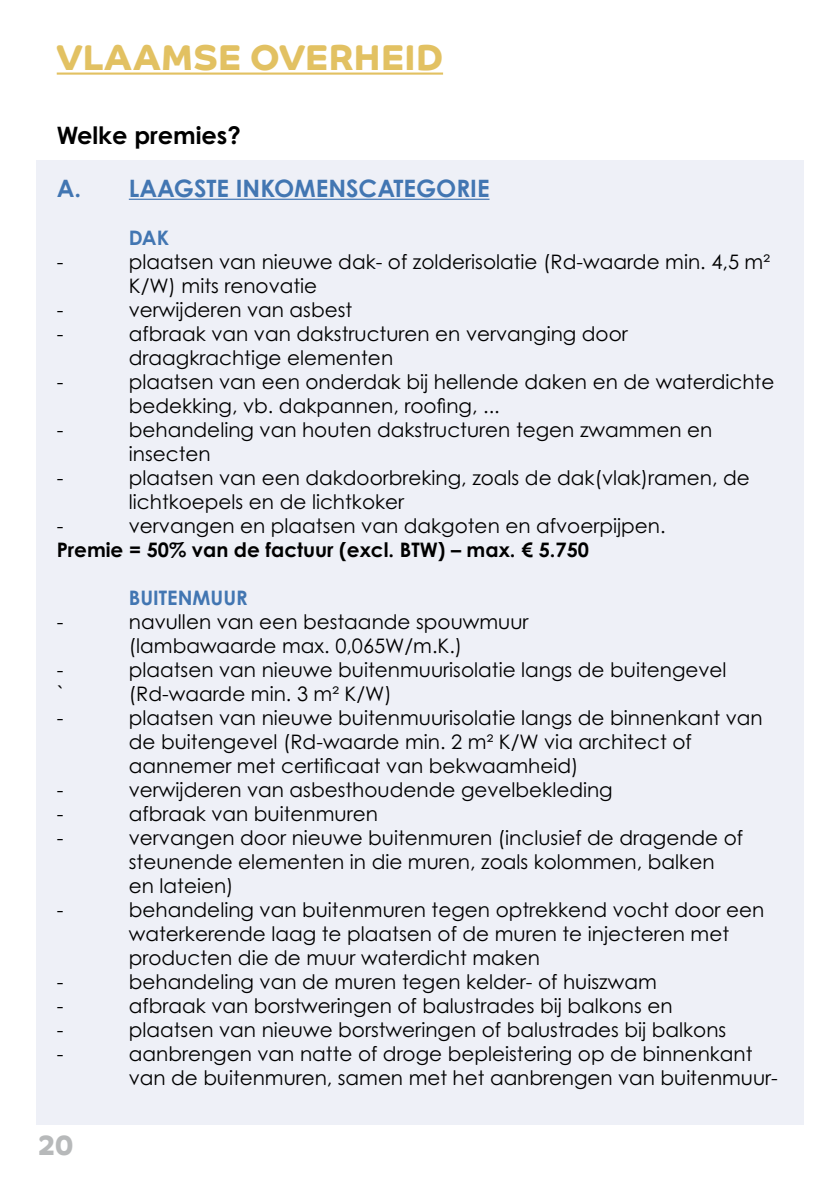
<style>
.page{position:relative;width:840px;height:1191px;background:#fff}
.page>*{position:absolute;margin:0;border:0;box-sizing:border-box;transform-origin:0 0}
.t1{font:700 36px "Co Headline";letter-spacing:.005em;color:#e2c162}
.t2{font:700 28px "Co Headline";color:#b7b9ba}
.t3{font:700 24px "Century Gothic Pro";color:#4276b2}
.t4{font:700 24px "Century Gothic Pro";color:#000}
.t5{font:20px/24px "Century Gothic Pro";color:#000}
.t6{font:700 20px "Century Gothic Pro";color:#000}
.t7{font:700 20px "Century Gothic Pro";color:#4276b2}
</style>
<div class="page">
<div style="left:37px;top:160px;width:766px;height:964px;background:#eef0f7"></div>
<hr style="left:57px;top:72px;width:386px;height:3px;background:#e2c162">
<hr style="left:129px;top:199px;width:360px;height:1px;background:#4276b2">
<h1 class="t1" style="left:57px;top:36px;width:387px">VLAAMSE OVERHEID</h1>
<p class="t4" style="left:57px;top:120px;width:185px">Welke premies?</p>
<p class="t3" style="left:57px;top:173px;width:434px">A. LAAGSTE INKOMENSCATEGORIE</p>
<p class="t7" style="left:129px;top:225px;width:42px">DAK</p>
<p class="t5" style="left:57px;top:249px;width:8px">-</p>
<p class="t5" style="left:129px;top:249px;width:642px">plaatsen van nieuwe dak- of zolderisolatie (Rd-waarde min. 4,5 m²<br>K/W) mits renovatie</p>
<p class="t5" style="left:57px;top:297px;width:8px">-</p>
<p class="t5" style="left:129px;top:297px;width:225px">verwijderen van asbest</p>
<p class="t5" style="left:57px;top:321px;width:8px">-</p>
<p class="t5" style="left:129px;top:321px;width:500px">afbraak van van dakstructuren en vervanging door draagkrachtige elementen</p>
<p class="t5" style="left:57px;top:369px;width:8px">-</p>
<p class="t5" style="left:129px;top:369px;width:646px">plaatsen van een onderdak bij hellende daken en de waterdichte bedekking, vb. dakpannen, roofing, ...</p>
<p class="t5" style="left:57px;top:417px;width:8px">-</p>
<p class="t5" style="left:129px;top:417px;width:584px">behandeling van houten dakstructuren tegen zwammen en insecten</p>
<p class="t5" style="left:57px;top:465px;width:8px">-</p>
<p class="t5" style="left:129px;top:465px;width:622px">plaatsen van een dakdoorbreking, zoals de dak(vlak)ramen, de lichtkoepels en de lichtkoker</p>
<p class="t5" style="left:57px;top:513px;width:8px">-</p>
<p class="t5" style="left:129px;top:513px;width:538px">vervangen en plaatsen van dakgoten en afvoerpijpen.</p>
<p class="t6" style="left:57px;top:537px;width:533px">Premie = 50% van de factuur (excl. BTW) – max. € 5.750</p>
<p class="t7" style="left:129px;top:585px;width:120px">BUITENMUUR</p>
<p class="t5" style="left:57px;top:609px;width:8px">-</p>
<p class="t5" style="left:129px;top:609px;width:401px">navullen van een bestaande spouwmuur (lambawaarde max. 0,065W/m.K.)</p>
<p class="t5" style="left:57px;top:657px;width:8px">-</p>
<p class="t5" style="left:129px;top:657px;width:599px">plaatsen van nieuwe buitenmuurisolatie langs de buitengevel</p>
<p class="t5" style="left:57px;top:681px;width:9px">`</p>
<p class="t5" style="left:129px;top:681px;width:264px">(Rd-waarde min. 3 m² K/W)</p>
<p class="t5" style="left:57px;top:705px;width:8px">-</p>
<p class="t5" style="left:129px;top:705px;width:635px">plaatsen van nieuwe buitenmuurisolatie langs de binnenkant van de buitengevel (Rd-waarde min. 2 m² K/W via architect of aannemer met certificaat van bekwaamheid)</p>
<p class="t5" style="left:57px;top:777px;width:8px">-</p>
<p class="t5" style="left:129px;top:777px;width:485px">verwijderen van asbesthoudende gevelbekleding</p>
<p class="t5" style="left:57px;top:801px;width:8px">-</p>
<p class="t5" style="left:129px;top:801px;width:250px">afbraak van buitenmuren</p>
<p class="t5" style="left:57px;top:825px;width:8px">-</p>
<p class="t5" style="left:129px;top:825px;width:615px">vervangen door nieuwe buitenmuren (inclusief de dragende of steunende elementen in die muren, zoals kolommen, balken en lateien)</p>
<p class="t5" style="left:57px;top:897px;width:8px">-</p>
<p class="t5" style="left:129px;top:897px;width:636px">behandeling van buitenmuren tegen optrekkend vocht door een waterkerende laag te plaatsen of de muren te injecteren met producten die de muur waterdicht maken</p>
<p class="t5" style="left:57px;top:969px;width:8px">-</p>
<p class="t5" style="left:129px;top:969px;width:529px">behandeling van de muren tegen kelder- of huiszwam</p>
<p class="t5" style="left:57px;top:993px;width:8px">-</p>
<p class="t5" style="left:129px;top:993px;width:545px">afbraak van borstweringen of balustrades bij balkons en</p>
<p class="t5" style="left:57px;top:1017px;width:8px">-</p>
<p class="t5" style="left:129px;top:1017px;width:598px">plaatsen van nieuwe borstweringen of balustrades bij balkons</p>
<p class="t5" style="left:57px;top:1041px;width:8px">-</p>
<p class="t5" style="left:129px;top:1041px;width:650px">aanbrengen van natte of droge bepleistering op de binnenkant van de buitenmuren, samen met het aanbrengen van buitenmuur-</p>
<h2 class="t2" style="left:39px;top:1128px;width:36px">20</h2>
</div>
